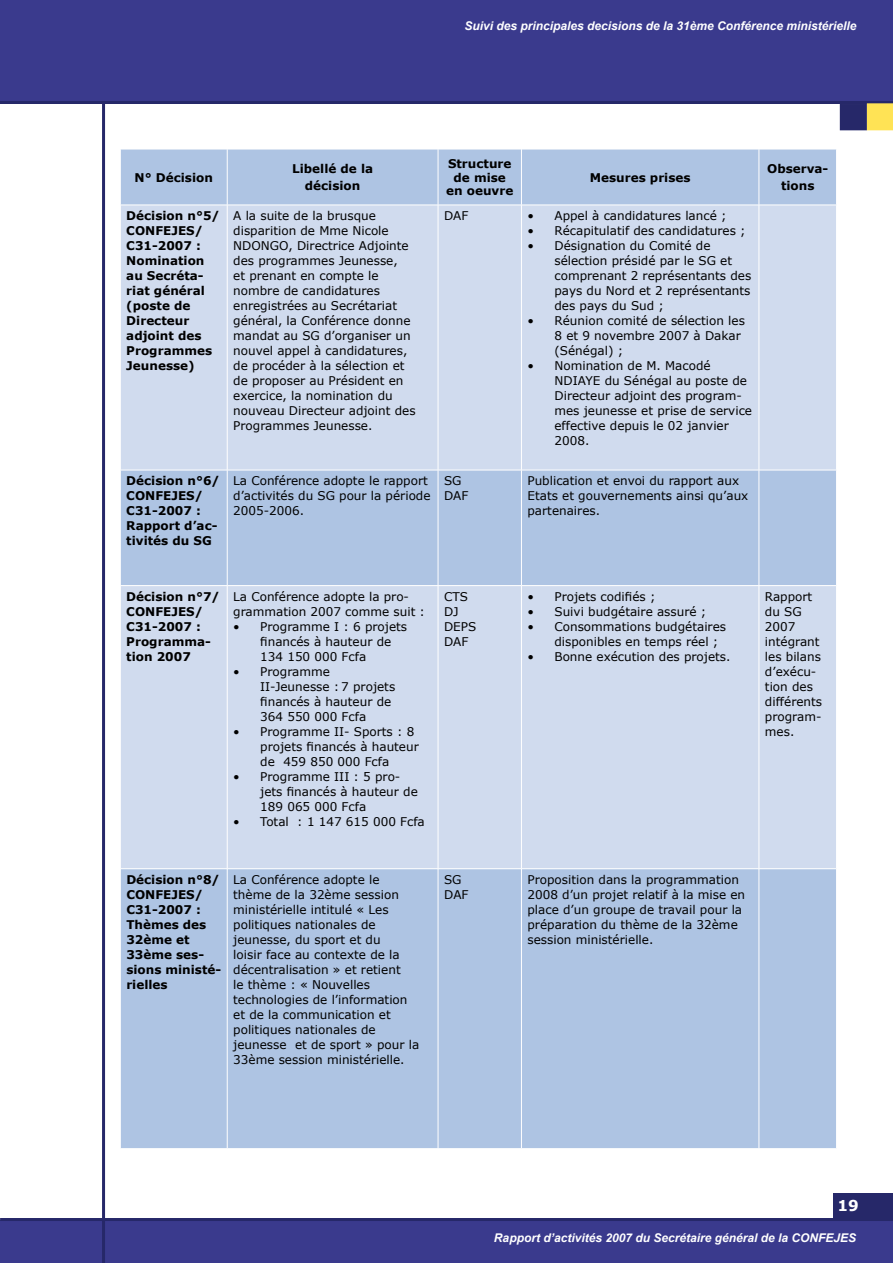
<style>
.page{position:relative;width:893px;height:1263px;background:#fff}
.page>*{position:absolute;margin:0;border:0;box-sizing:border-box;transform-origin:0 0}
.t1{font:700 15px "Verdana";color:#fff}
.t2{font:12px/15px "Verdana";color:#000}
.t3{font:700 12px/15px "Verdana";color:#000}
.t4{font:italic 700 12px "Arial";color:#fff}
</style>
<div class="page">
<div style="left:833px;top:1193px;width:60px;height:25px;background:#262869"></div>
<div style="left:0;top:0;width:893px;height:102px;background:#3a3a8d"></div>
<div style="left:0;top:1220px;width:893px;height:43px;background:#3a3a8d"></div>
<hr style="left:102px;top:102px;width:3px;height:1161px;background:#262869">
<hr style="left:0;top:101px;width:893px;height:3px;background:#262869">
<hr style="left:0;top:1218px;width:893px;height:3px;background:#262869">
<svg style="left:867px;top:103px;width:26px;height:27px"></svg>
<div style="left:840px;top:103px;width:27px;height:27px;background:#262869"></div>
<div style="left:121px;top:150px;width:715px;height:998px;background:#aec4e3"></div>
<svg style="left:121px;top:206px;width:715px;height:662px;background:#cad7ec"></svg>
<hr style="left:227px;top:205px;width:1px;height:265px;background:#fff">
<hr style="left:438px;top:205px;width:1px;height:265px;background:#fff">
<hr style="left:521px;top:205px;width:1px;height:265px;background:#fff">
<hr style="left:759px;top:205px;width:1px;height:265px;background:#fff">
<hr style="left:120px;top:470px;width:107px;height:1px;background:#fff">
<hr style="left:227px;top:470px;width:211px;height:1px;background:#fff">
<hr style="left:227px;top:470px;width:1px;height:115px;background:#fff">
<hr style="left:438px;top:470px;width:83px;height:1px;background:#fff">
<hr style="left:438px;top:470px;width:1px;height:115px;background:#fff">
<hr style="left:521px;top:470px;width:238px;height:1px;background:#fff">
<hr style="left:521px;top:470px;width:1px;height:115px;background:#fff">
<hr style="left:759px;top:470px;width:78px;height:1px;background:#fff">
<hr style="left:759px;top:470px;width:1px;height:115px;background:#fff">
<hr style="left:227px;top:586px;width:1px;height:282px;background:#fff">
<hr style="left:438px;top:586px;width:1px;height:282px;background:#fff">
<hr style="left:521px;top:586px;width:1px;height:282px;background:#fff">
<hr style="left:759px;top:586px;width:1px;height:282px;background:#fff">
<hr style="left:120px;top:868px;width:107px;height:1px;background:#fff">
<hr style="left:227px;top:868px;width:211px;height:1px;background:#fff">
<hr style="left:227px;top:869px;width:1px;height:279px;background:#fff">
<hr style="left:438px;top:868px;width:83px;height:1px;background:#fff">
<hr style="left:438px;top:869px;width:1px;height:279px;background:#fff">
<hr style="left:521px;top:868px;width:238px;height:1px;background:#fff">
<hr style="left:521px;top:869px;width:1px;height:279px;background:#fff">
<hr style="left:759px;top:868px;width:78px;height:1px;background:#fff">
<hr style="left:759px;top:869px;width:1px;height:279px;background:#fff">
<hr style="left:120px;top:585px;width:107px;height:1px;background:#fff">
<hr style="left:227px;top:585px;width:211px;height:1px;background:#fff">
<hr style="left:438px;top:585px;width:83px;height:1px;background:#fff">
<hr style="left:521px;top:585px;width:238px;height:1px;background:#fff">
<hr style="left:759px;top:585px;width:78px;height:1px;background:#fff">
<hr style="left:227px;top:149px;width:1px;height:56px;background:#fff">
<hr style="left:438px;top:149px;width:1px;height:56px;background:#fff">
<hr style="left:521px;top:149px;width:1px;height:56px;background:#fff">
<hr style="left:759px;top:149px;width:1px;height:56px;background:#fff">
<hr style="left:120px;top:205px;width:107px;height:1px;background:#fff">
<hr style="left:227px;top:205px;width:211px;height:1px;background:#fff">
<hr style="left:438px;top:205px;width:83px;height:1px;background:#fff">
<hr style="left:521px;top:205px;width:238px;height:1px;background:#fff">
<hr style="left:759px;top:205px;width:78px;height:1px;background:#fff">
<p class="t4" style="left:464px;top:19px;width:394px">Suivi des principales decisions de la 31ème Conférence ministérielle</p>
<p class="t3" style="left:135px;top:169px;width:80px">N° Décision</p>
<p class="t3" style="left:292px;top:160px;width:82px;line-height:16.8px;text-align:center">Libellé de la décision</p>
<p class="t3" style="left:446px;top:157px;width:69px;line-height:13.5px;text-align:center">Structure de mise en oeuvre</p>
<p class="t3" style="left:590px;top:169px;width:102px">Mesures prises</p>
<p class="t3" style="left:767px;top:160px;width:63px;line-height:16.8px;text-align:center">Observa&shy;tions</p>
<p class="t3" style="left:126px;top:208px;width:95px">Décision n°5/<br>CONFEJES/<br>C31-2007 :<br>Nomination au Secréta&shy;riat général (poste de<br>Directeur adjoint des<br>Programmes<br>Jeunesse)</p>
<p class="t2" style="left:233px;top:208px;width:184px">A la suite de la brusque disparition de Mme Nicole<br>NDONGO, Directrice Adjointe des programmes Jeunesse,<br>et prenant en compte le nombre de candidatures enregistrées au Secrétariat général, la Conférence donne mandat au SG d’organiser un nouvel appel à candidatures, de procéder à la sélection et de proposer au Président en exercice, la nomination du nouveau Directeur adjoint des<br>Programmes Jeunesse.</p>
<p class="t2" style="left:444px;top:208px;width:26px">DAF</p>
<p class="t2" style="left:527px;top:208px;width:201px">• Appel à candidatures lancé ;</p>
<p class="t2" style="left:527px;top:223px;width:220px">• Récapitulatif des candidatures ;</p>
<p class="t2" style="left:554px;top:238px;width:198px;text-indent:-27px">• Désignation du Comité de sélection présidé par le SG et comprenant 2 représentants des pays du Nord et 2 représentants des pays du Sud ;</p>
<p class="t2" style="left:554px;top:313px;width:192px;text-indent:-27px">• Réunion comité de sélection les<br>8 et 9 novembre 2007 à Dakar (Sénégal) ;</p>
<p class="t2" style="left:554px;top:358px;width:199px;text-indent:-27px">• Nomination de M. Macodé<br>NDIAYE du Sénégal au poste de<br>Directeur adjoint des program&shy;mes jeunesse et prise de service effective depuis le 02 janvier<br>2008.</p>
<p class="t3" style="left:126px;top:473px;width:95px">Décision n°6/<br>CONFEJES/<br>C31-2007 :<br>Rapport d’ac&shy;tivités du SG</p>
<p class="t2" style="left:233px;top:473px;width:199px">La Conférence adopte le rapport d’activités du SG pour la période<br>2005-2006.</p>
<p class="t2" style="left:444px;top:473px;width:26px">SG<br>DAF</p>
<p class="t2" style="left:527px;top:473px;width:222px">Publication et envoi du rapport aux<br>Etats et gouvernements ainsi qu’aux partenaires.</p>
<p class="t3" style="left:126px;top:588px;width:95px">Décision n°7/<br>CONFEJES/<br>C31-2007 :<br>Programma&shy;tion 2007</p>
<p class="t2" style="left:233px;top:588px;width:193px">La Conférence adopte la pro&shy;grammation 2007 comme suit :</p>
<p class="t2" style="left:260px;top:618px;width:148px;text-indent:-27px">• Programme I : 6 projets financés à hauteur de<br>134 150 000 Fcfa</p>
<p class="t2" style="left:260px;top:663px;width:136px;text-indent:-27px">• Programme<br>II-Jeunesse : 7 projets financés à hauteur de<br>364 550 000 Fcfa</p>
<p class="t2" style="left:260px;top:723px;width:160px;text-indent:-27px">• Programme II- Sports : 8 projets financés à hauteur de 459 850 000 Fcfa</p>
<p class="t2" style="left:260px;top:768px;width:159px;text-indent:-27px">• Programme III : 5 pro&shy;jets financés à hauteur de<br>189 065 000 Fcfa</p>
<p class="t2" style="left:233px;top:813px;width:193px">• Total : 1 147 615 000 Fcfa</p>
<p class="t2" style="left:444px;top:588px;width:34px">CTS<br>DJ<br>DEPS<br>DAF</p>
<p class="t2" style="left:527px;top:588px;width:130px">• Projets codifiés ;</p>
<p class="t2" style="left:527px;top:603px;width:180px">• Suivi budgétaire assuré ;</p>
<p class="t2" style="left:554px;top:618px;width:173px;text-indent:-27px">• Consommations budgétaires disponibles en temps réel ;</p>
<p class="t2" style="left:527px;top:648px;width:205px">• Bonne exécution des projets.</p>
<p class="t2" style="left:765px;top:588px;width:59px">Rapport du SG<br>2007 intégrant les bilans d’exécu&shy;tion des différents program&shy;mes.</p>
<p class="t3" style="left:126px;top:872px;width:96px">Décision n°8/<br>CONFEJES/<br>C31-2007 :<br>Thèmes des<br>32ème et<br>33ème ses&shy;sions ministé&shy;rielles</p>
<p class="t2" style="left:233px;top:872px;width:187px">La Conférence adopte le thème de la 32ème session ministérielle intitulé « Les politiques nationales de jeunesse, du sport et du<br>loisir face au contexte de la décentralisation » et retient<br>le thème : « Nouvelles technologies de l’information et de la communication et politiques nationales de jeunesse et de sport » pour la<br>33ème session ministérielle.</p>
<p class="t2" style="left:444px;top:872px;width:26px">SG<br>DAF</p>
<p class="t2" style="left:527px;top:872px;width:219px">Proposition dans la programmation<br>2008 d’un projet relatif à la mise en place d’un groupe de travail pour la préparation du thème de la 32ème session ministérielle.</p>
<p class="t1" style="left:838px;top:1196px;width:23px">19</p>
<p class="t4" style="left:494px;top:1231px;width:364px">Rapport d’activités 2007 du Secrétaire général de la CONFEJES</p>
</div>
